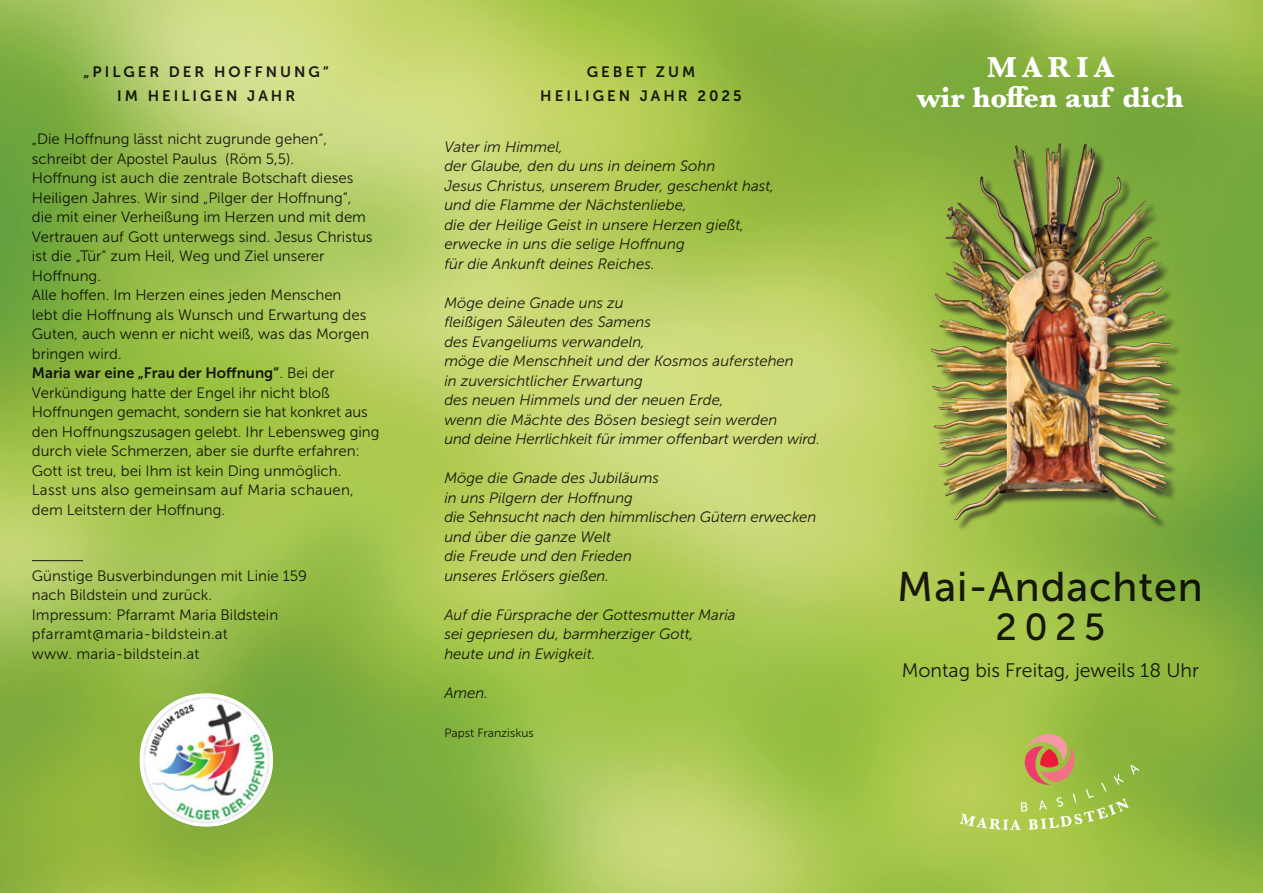
<style>
.page{position:relative;width:1263px;height:893px;background:#fff}
.page>*{position:absolute;margin:0;border:0;box-sizing:border-box;transform-origin:0 0}
.t1{font:41.4px "Museo Sans 500";letter-spacing:.02em;color:#231f20}
.t2{font:37.5px "Museo Sans 500";color:#231f20}
.t3{font:700 30px/30px "Baskerville";color:#fff;text-align:center}
.t4{font:19.5px "Museo Sans 300";color:#231f20}
.t5{font:15px/19.5px "Museo Sans 300";color:#231f20}
.t6{font:italic 15px/19.5px "Museo Sans 300";color:#231f20}
.t7{font:15px/24px "Museo Sans 700";letter-spacing:.2em;color:#231f20;text-align:center}
.t8{font:15px "Museo Sans 700";color:#231f20}
.t9{font:12px "Museo Sans 300";color:#231f20}
.s1{font-family:"Museo Sans 300"}
</style>
<div class="page">
<img style="left:0;top:0;width:1263px;height:893px">
<hr style="left:32px;top:560px;width:51px;height:1px;background:#231f20">
<svg style="left:877px;top:733px;width:263px;height:101px;background:#acc151"></svg>
<div style="left:932px;top:145px;width:251px;height:386px;background:#231f20;opacity:.75"></div>
<img style="left:980px;top:144px;width:80px;height:128px">
<img style="left:141px;top:696px;width:132px;height:130px">
<p class="t7" style="left:84px;top:60px;width:247px">„PILGER DER HOFFNUNG“<br>IM HEILIGEN JAHR</p>
<p class="t5" style="left:32px;top:129px;width:342px">„Die Hoffnung lässt nicht zugrunde gehen“, schreibt der Apostel Paulus (Röm 5,5).<br>Hoffnung ist auch die zentrale Botschaft dieses Heiligen Jahres. Wir sind „Pilger der Hoffnung“, die mit einer Verheißung im Herzen und mit dem Vertrauen auf Gott unterwegs sind. Jesus Christus ist die „Tür“ zum Heil, Weg und Ziel unserer Hoffnung.<br>Alle hoffen. Im Herzen eines jeden Menschen<br>lebt die Hoffnung als Wunsch und Erwartung des Guten, auch wenn er nicht weiß, was das Morgen bringen wird.</p>
<p class="t8" style="left:32px;top:365px;width:304px">Maria war eine „Frau der Hoffnung“<span class="s1">. Bei der</span></p>
<p class="t5" style="left:32px;top:383px;width:349px">Verkündigung hatte der Engel ihr nicht bloß Hoffnungen gemacht, sondern sie hat konkret aus den Hoffnungszusagen gelebt. Ihr Lebensweg ging durch viele Schmerzen, aber sie durfte erfahren:<br>Gott ist treu, bei Ihm ist kein Ding unmöglich.<br>Lasst uns also gemeinsam auf Maria schauen, dem Leitstern der Hoffnung.</p>
<p class="t5" style="left:32px;top:566px;width:277px">Günstige Busverbindungen mit Linie 159 nach Bildstein und zurück.<br>Impressum: Pfarramt Maria Bildstein pfarramt@maria-bildstein.at<br>www. maria-bildstein.at</p>
<p class="t7" style="left:540px;top:60px;width:203px">GEBET ZUM<br>HEILIGEN JAHR 2025</p>
<p class="t6" style="left:444px;top:137px;width:331px">Vater im Himmel,<br>der Glaube, den du uns in deinem Sohn<br>Jesus Christus, unserem Bruder, geschenkt hast, und die Flamme der Nächstenliebe,<br>die der Heilige Geist in unsere Herzen gießt, erwecke in uns die selige Hoffnung<br>für die Ankunft deines Reiches.</p>
<p class="t6" style="left:444px;top:293px;width:377px">Möge deine Gnade uns zu<br>fleißigen Säleuten des Samens<br>des Evangeliums verwandeln,<br>möge die Menschheit und der Kosmos auferstehen<br>in zuversichtlicher Erwartung<br>des neuen Himmels und der neuen Erde,<br>wenn die Mächte des Bösen besiegt sein werden<br>und deine Herrlichkeit für immer offenbart werden wird.</p>
<p class="t6" style="left:444px;top:468px;width:373px">Möge die Gnade des Jubiläums<br>in uns Pilgern der Hoffnung<br>die Sehnsucht nach den himmlischen Gütern erwecken und über die ganze Welt<br>die Freude und den Frieden<br>unseres Erlösers gießen.</p>
<p class="t6" style="left:444px;top:605px;width:293px">Auf die Fürsprache der Gottesmutter Maria sei gepriesen du, barmherziger Gott, heute und in Ewigkeit.</p>
<p class="t6" style="left:444px;top:683px;width:45px">Amen.</p>
<p class="t9" style="left:444px;top:726px;width:91px">Papst Franziskus</p>
<h3 class="t3" style="left:917px;top:52px;width:268px">MARIA<br>wir hoffen auf dich</h3>
<h1 class="t1" style="left:898px;top:564px;width:306px">Mai-Andachten</h1>
<h2 class="t2" style="left:995px;top:606px;width:111px">2025</h2>
<h3 class="t4" style="left:902px;top:660px;width:299px">Montag bis Freitag, jeweils 18 Uhr</h3>
</div>
